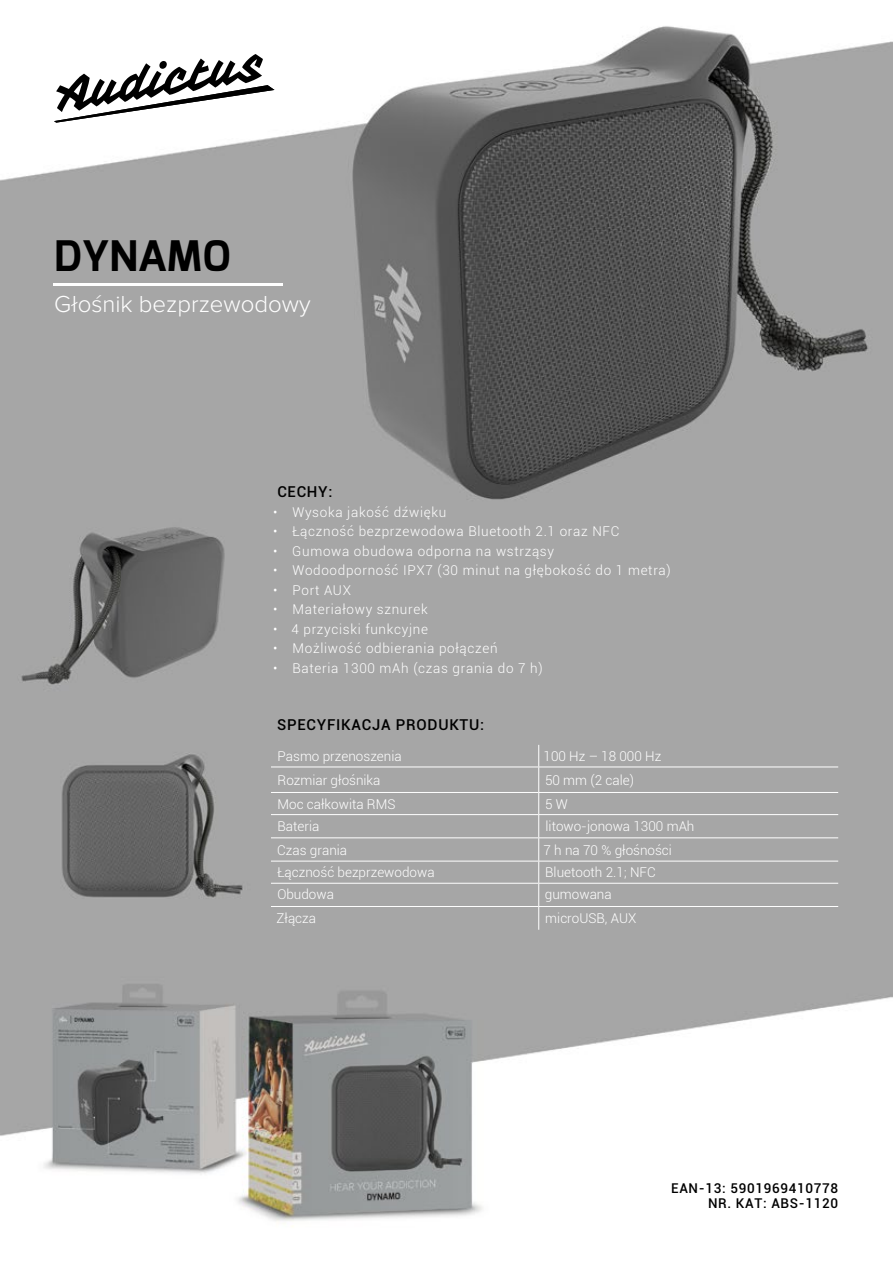
<style>
.page{position:relative;width:893px;height:1263px;background:#fff}
.page>*{position:absolute;margin:0;border:0;box-sizing:border-box;transform-origin:0 0}
.t1{font:700 42px "Exo";color:#000}
.t2{font:300 24px "Proxima Nova";color:#fff}
.t3{font:500 15px "Roboto";letter-spacing:.05em;color:#000}
.t4{font:300 13.5px "Roboto";letter-spacing:.05em;color:#fff}
.t5{font:300 13.5px "Roboto";color:#fff}
.t6{font:500 13.5px/15px "Roboto";letter-spacing:.05em;color:#000;text-align:right}
</style>
<div class="page">
<img style="left:0;top:26px;width:893px;height:1201px">
<svg style="left:54px;top:54px;width:221px;height:69px"></svg>
<hr style="left:271px;top:767px;width:268px;height:1px;background:#fff">
<hr style="left:539px;top:767px;width:299px;height:1px;background:#fff">
<hr style="left:271px;top:792px;width:268px;height:1px;background:#fff">
<hr style="left:539px;top:792px;width:299px;height:1px;background:#fff">
<hr style="left:271px;top:814px;width:268px;height:1px;background:#fff">
<hr style="left:539px;top:814px;width:299px;height:1px;background:#fff">
<hr style="left:271px;top:837px;width:268px;height:1px;background:#fff">
<hr style="left:539px;top:837px;width:299px;height:1px;background:#fff">
<hr style="left:271px;top:861px;width:268px;height:1px;background:#fff">
<hr style="left:539px;top:861px;width:299px;height:1px;background:#fff">
<hr style="left:271px;top:883px;width:268px;height:1px;background:#fff">
<hr style="left:539px;top:883px;width:299px;height:1px;background:#fff">
<hr style="left:271px;top:906px;width:268px;height:1px;background:#fff">
<hr style="left:539px;top:906px;width:299px;height:1px;background:#fff">
<svg style="left:538px;top:745px;width:1px;height:185px"></svg>
<hr style="left:53px;top:284px;width:230px;height:2px;background:#fff">
<h1 class="t1" style="left:54px;top:229px;width:178px">DYNAMO</h1>
<h2 class="t2" style="left:54px;top:286px;width:258px">Głośnik bezprzewodowy</h2>
<p class="t3" style="left:277px;top:481px;width:57px">CECHY:</p>
<p class="t4" style="left:273px;top:503px;width:174px">• Wysoka jakość dźwięku</p>
<p class="t4" style="left:273px;top:522px;width:348px">• Łączność bezprzewodowa Bluetooth 2.1 oraz NFC</p>
<p class="t4" style="left:273px;top:542px;width:282px">• Gumowa obudowa odporna na wstrząsy</p>
<p class="t4" style="left:273px;top:561px;width:399px">• Wodoodporność IPX7 (30 minut na głębokość do 1 metra)</p>
<p class="t4" style="left:273px;top:581px;width:79px">• Port AUX</p>
<p class="t4" style="left:273px;top:600px;width:156px">• Materiałowy sznurek</p>
<p class="t4" style="left:273px;top:620px;width:156px">• 4 przyciski funkcyjne</p>
<p class="t4" style="left:273px;top:639px;width:226px">• Możliwość odbierania połączeń</p>
<p class="t4" style="left:273px;top:659px;width:271px">• Bateria 1300 mAh (czas grania do 7 h)</p>
<p class="t3" style="left:277px;top:714px;width:208px">SPECYFIKACJA PRODUKTU:</p>
<p class="t5" style="left:278px;top:747px;width:126px">Pasmo przenoszenia</p>
<p class="t5" style="left:544px;top:747px;width:119px">100 Hz – 18 000 Hz</p>
<p class="t5" style="left:278px;top:771px;width:104px">Rozmiar głośnika</p>
<p class="t4" style="left:545px;top:771px;width:90px">50 mm (2 cale)</p>
<p class="t5" style="left:278px;top:794px;width:120px">Moc całkowita RMS</p>
<p class="t4" style="left:545px;top:794px;width:24px">5 W</p>
<p class="t5" style="left:278px;top:817px;width:43px">Bateria</p>
<p class="t5" style="left:546px;top:817px;width:150px">litowo-jonowa 1300 mAh</p>
<p class="t5" style="left:277px;top:840px;width:71px">Czas grania</p>
<p class="t5" style="left:544px;top:840px;width:130px">7 h na 70 % głośności</p>
<p class="t5" style="left:278px;top:863px;width:159px">Łączność bezprzewodowa</p>
<p class="t5" style="left:545px;top:863px;width:112px">Bluetooth 2.1; NFC</p>
<p class="t5" style="left:277px;top:885px;width:58px">Obudowa</p>
<p class="t5" style="left:545px;top:885px;width:68px">gumowana</p>
<p class="t4" style="left:276px;top:908px;width:41px">Złącza</p>
<p class="t5" style="left:545px;top:908px;width:93px">microUSB, AUX</p>
<p class="t6" style="left:671px;top:1180px;width:169px">EAN-13: 5901969410778<br>NR. KAT: ABS-1120</p>
</div>
